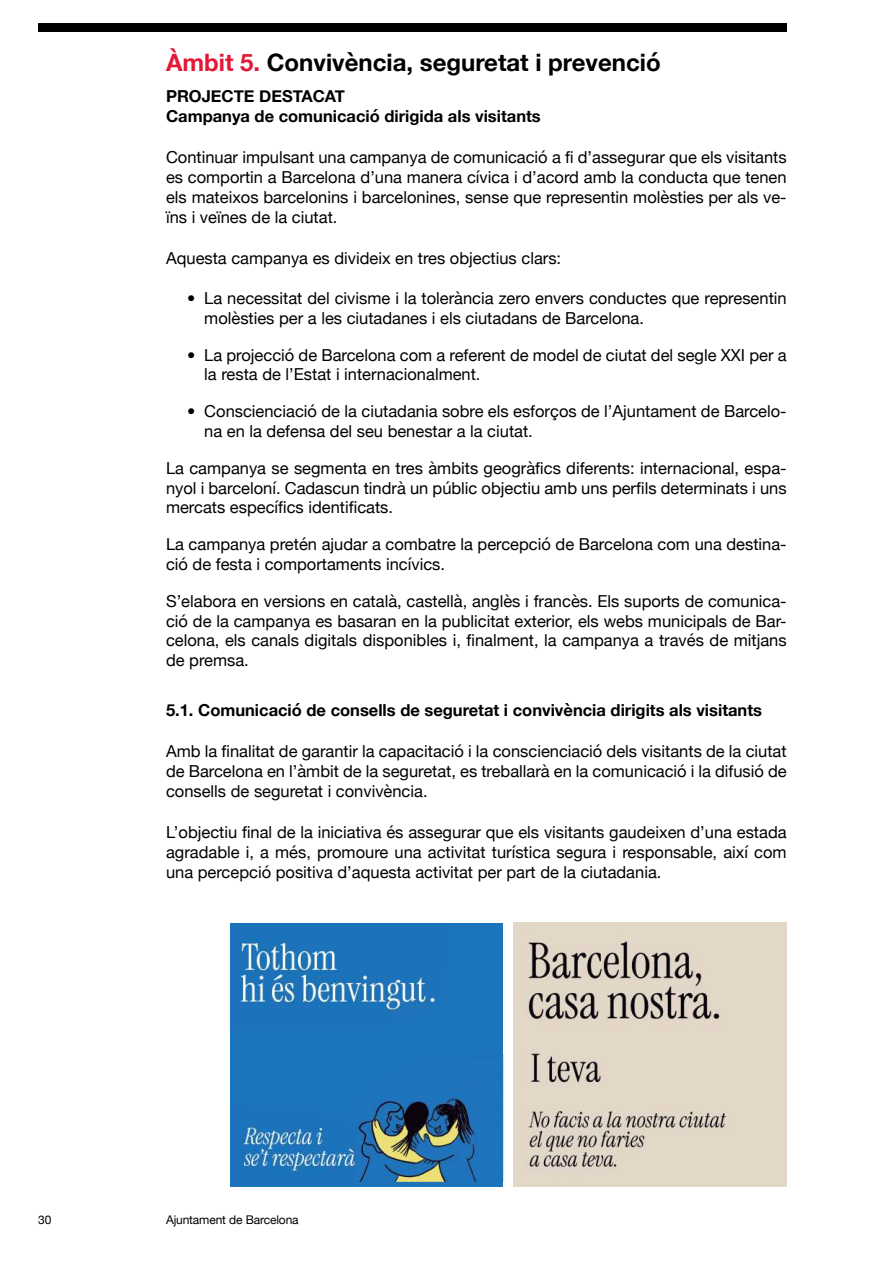
<style>
.page{position:relative;width:893px;height:1263px;background:#fff}
.page>*{position:absolute;margin:0;border:0;box-sizing:border-box;transform-origin:0 0}
.t1{font:700 24px "Helvetica Neue";color:#000}
.t2{font:16.5px/19.8px "Helvetica Neue";color:#000;text-align:justify}
.t3{font:700 16.5px/20.2px "Helvetica Neue";color:#000}
.t4{font:12px "Helvetica Neue";letter-spacing:-.01em;color:#000}
.s1{color:#e31837}
</style>
<div class="page">
<div style="left:38px;top:23px;width:749px;height:9px;background:#000"></div>
<div style="left:230px;top:922px;width:273px;height:264px;background:#1c74bb"></div>
<img style="left:240px;top:938px;width:196px;height:74px">
<img style="left:357px;top:1097px;width:120px;height:85px">
<img style="left:513px;top:922px;width:274px;height:264px">
<img style="left:242px;top:1124px;width:115px;height:49px">
<h1 class="t1" style="left:166px;top:43px;width:496px"><span class="s1">Àmbit 5.</span> Convivència, seguretat i prevenció</h1>
<p class="t3" style="left:166px;top:86px;width:376px">PROJECTE DESTACAT<br>Campanya de comunicació dirigida als visitants</p>
<p class="t2" style="left:166px;top:148px;width:622px;line-height:20.2px">Continuar impulsant una campanya de comunicació a fi d’assegurar que els visitants es comportin a Barcelona d’una manera cívica i d’acord amb la conducta que tenen els mateixos barcelonins i barcelonines, sense que representin molèsties per als ve&shy;ïns i veïnes de la ciutat.</p>
<p class="t2" style="left:166px;top:249px;width:397px">Aquesta campanya es divideix en tres objectius clars:</p>
<p class="t2" style="left:204px;top:289px;width:584px">La necessitat del civisme i la tolerància zero envers conductes que representin molèsties per a les ciutadanes i els ciutadans de Barcelona.</p>
<p class="t2" style="left:204px;top:346px;width:584px">La projecció de Barcelona com a referent de model de ciutat del segle XXI per a la resta de l’Estat i internacionalment.</p>
<p class="t2" style="left:204px;top:402px;width:584px">Conscienciació de la ciutadania sobre els esforços de l’Ajuntament de Barcelo&shy;na en la defensa del seu benestar a la ciutat.</p>
<p class="t2" style="left:166px;top:459px;width:622px">La campanya se segmenta en tres àmbits geogràfics diferents: internacional, espa&shy;nyol i barceloní. Cadascun tindrà un públic objectiu amb uns perfils determinats i uns mercats específics identificats.</p>
<p class="t2" style="left:166px;top:535px;width:622px">La campanya pretén ajudar a combatre la percepció de Barcelona com una destina&shy;ció de festa i comportaments incívics.</p>
<p class="t2" style="left:166px;top:592px;width:622px">S’elabora en versions en català, castellà, anglès i francès. Els suports de comunica&shy;ció de la campanya es basaran en la publicitat exterior, els webs municipals de Bar&shy;celona, els canals digitals disponibles i, finalment, la campanya a través de mitjans de premsa.</p>
<p class="t3" style="left:166px;top:701px;width:598px">5.1. Comunicació de consells de seguretat i convivència dirigits als visitants</p>
<p class="t2" style="left:166px;top:742px;width:622px;line-height:20.2px">Amb la finalitat de garantir la capacitació i la conscienciació dels visitants de la ciutat de Barcelona en l’àmbit de la seguretat, es treballarà en la comunicació i la difusió de consells de seguretat i convivència.</p>
<p class="t2" style="left:166px;top:823px;width:622px;line-height:20.2px">L’objectiu final de la iniciativa és assegurar que els visitants gaudeixen d’una estada agradable i, a més, promoure una activitat turística segura i responsable, així com una percepció positiva d’aquesta activitat per part de la ciutadania.</p>
<p class="t4" style="left:38px;top:1211px;width:15px">30</p>
<p class="t4" style="left:166px;top:1211px;width:134px">Ajuntament de Barcelona</p>
</div>
